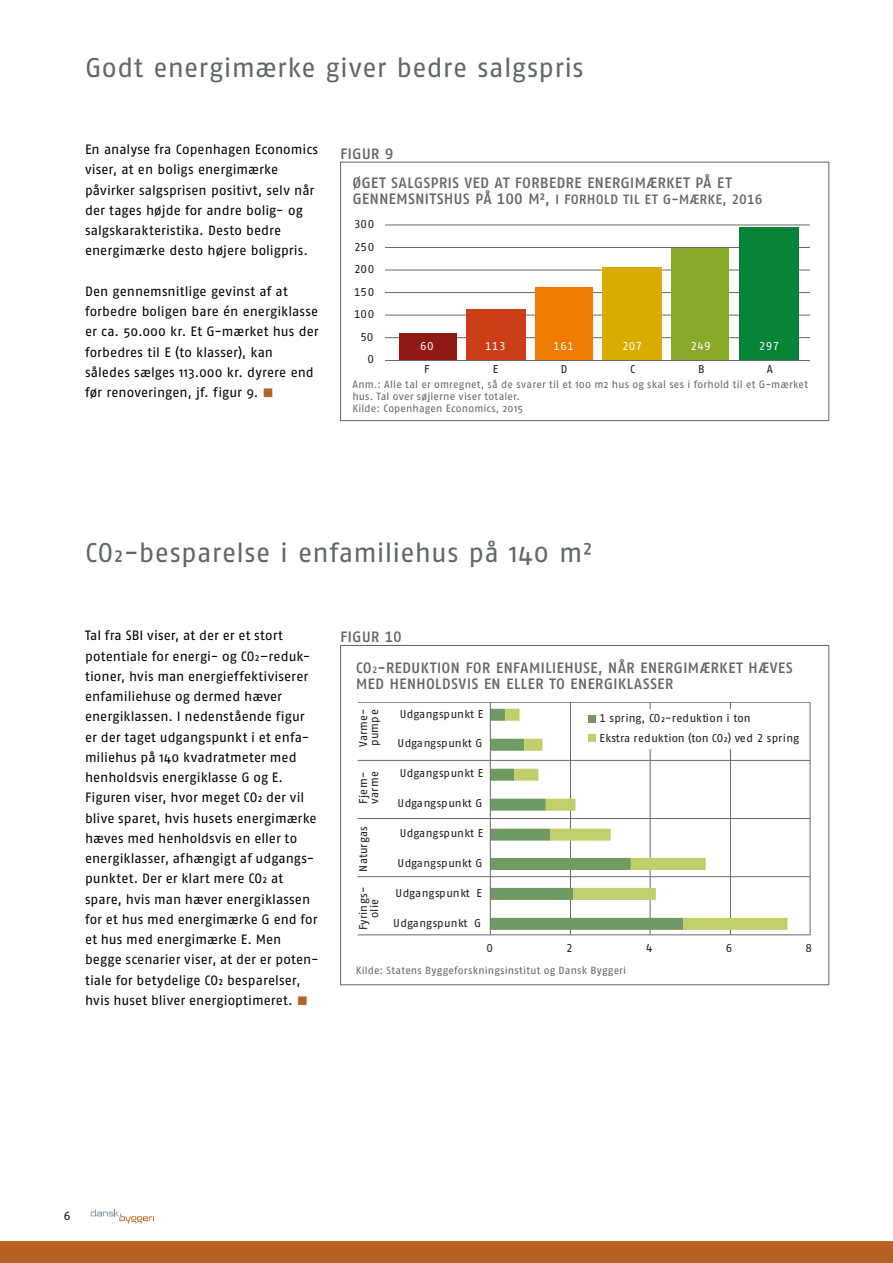
<style>
.page{position:relative;width:893px;height:1263px;background:#fff}
.page>*{position:absolute;margin:0;border:0;box-sizing:border-box;transform-origin:0 0}
.Kapitel{font:27px "Fago No";letter-spacing:.01em;color:#5f6866}
.Figur_titel{font:15px/16.5px "Fago No Med Tf Caps";color:#5f6866}
.Broed{font:13.5px/20.2px "Fago No";letter-spacing:.005em;color:#000}
.Figur_titel-2{font:13.5px "Fago No Med Tf Caps";letter-spacing:.005em;color:#5f6866}
.t1{font:12px "Fago No";color:#000}
.t2{font:11.25px/11.2px "Fago No Regular Tf";letter-spacing:.005em;color:#1f1c16}
.t3{font:11.25px "Fago No Regular Tf";letter-spacing:-.015em;color:#1f1c16}
.t4{font:11.25px "Fago No Regular Tf";letter-spacing:.03em;color:#fff}
.petit{font:10.5px/12px "Fago No";letter-spacing:.015em;color:#5f6866}
.s1{font-family:"Fago No Med Expert";font-size:12px;color:#b86124}
.s2{font-size:15px}
.s3{font-family:"Fago No";font-weight:700;font-size:15px}
.s4{font-family:"Fago No Regular Expert"}
</style>
<div class="page">
<div style="left:0;top:1242px;width:893px;height:21px;background:#b86124"></div>
<svg style="left:91px;top:1209px;width:63px;height:14px"></svg>
<hr style="left:810px;top:702px;width:1px;height:233px;background:#646b68">
<hr style="left:730px;top:702px;width:1px;height:233px;background:#646b68">
<hr style="left:650px;top:702px;width:1px;height:233px;background:#646b68">
<hr style="left:570px;top:702px;width:1px;height:233px;background:#646b68">
<svg style="left:491px;top:709px;width:14px;height:221px"></svg>
<svg style="left:505px;top:709px;width:282px;height:221px"></svg>
<hr style="left:490px;top:702px;width:1px;height:233px;background:#646b68">
<div style="left:577px;top:709px;width:226px;height:40px;background:#fff"></div>
<div style="left:588px;top:715px;width:8px;height:7px;background:#6f9b62"></div>
<div style="left:588px;top:734px;width:8px;height:8px;background:#c2cd6c"></div>
<hr style="left:358px;top:702px;width:452px;height:1px;background:#646b68">
<hr style="left:358px;top:760px;width:452px;height:1px;background:#646b68">
<hr style="left:358px;top:818px;width:452px;height:1px;background:#646b68">
<hr style="left:358px;top:876px;width:452px;height:1px;background:#646b68">
<hr style="left:358px;top:934px;width:452px;height:1px;background:#646b68">
<div style="left:340px;top:162px;width:489px;height:259px;border:1px solid #5f6866"></div>
<hr style="left:385px;top:225px;width:425px;height:1px;background:#646b68">
<hr style="left:385px;top:247px;width:425px;height:1px;background:#646b68">
<hr style="left:385px;top:270px;width:425px;height:1px;background:#646b68">
<hr style="left:385px;top:292px;width:425px;height:1px;background:#646b68">
<hr style="left:385px;top:315px;width:425px;height:1px;background:#646b68">
<hr style="left:385px;top:337px;width:425px;height:1px;background:#646b68">
<div style="left:399px;top:333px;width:57px;height:27px;background:#911914"></div>
<div style="left:466px;top:309px;width:60px;height:51px;background:#cc3e17"></div>
<div style="left:535px;top:287px;width:58px;height:73px;background:#ef7b00"></div>
<div style="left:602px;top:267px;width:60px;height:93px;background:#dbac00"></div>
<div style="left:672px;top:248px;width:57px;height:112px;background:#88a928"></div>
<div style="left:739px;top:227px;width:59px;height:133px;background:#058337"></div>
<hr style="left:385px;top:360px;width:425px;height:1px;background:#646b68">
<p class="Kapitel" style="left:85px;top:52px;width:500px">Godt energimærke giver bedre salgspris</p>
<p class="Broed" style="left:85px;top:139px;width:235px">En analyse fra Copenhagen Economics viser, at en boligs energimærke påvirker salgsprisen positivt, selv når der tages højde for andre bolig- og salgskarakteristika. Desto bedre energimærke desto højere boligpris.</p>
<p class="Broed" style="left:85px;top:281px;width:235px">Den gennemsnitlige gevinst af at forbedre boligen bare én energiklasse er ca. 50.000 kr. Et G-mærket hus der forbedres til E (to klasser), kan således sælges 113.000 kr. dyrere end før renoveringen, jf. figur 9. <span class="s1">2</span></p>
<p class="Figur_titel" style="left:340px;top:145px;width:55px">FIGUR 9</p>
<p class="Figur_titel" style="left:352px;top:174px;width:381px">ØGET SALGSPRIS VED AT FORBEDRE ENERGIMÆRKET PÅ ET</p>
<p class="Figur_titel-2" style="left:352px;top:192px;width:412px"><span class="s2">GENNEMSNITSHUS PÅ 100 M</span><span class="s3">²</span><span class="s2">,</span> I FORHOLD TIL ET G-MÆRKE, 2016</p>
<p class="t2" style="left:354px;top:219px;width:22px">300</p>
<p class="t2" style="left:354px;top:241px;width:22px">250</p>
<p class="t2" style="left:354px;top:264px;width:22px">200</p>
<p class="t2" style="left:354px;top:286px;width:22px">150</p>
<p class="t2" style="left:354px;top:309px;width:22px">100</p>
<p class="t2" style="left:360px;top:331px;width:14px">50</p>
<p class="t4" style="left:420px;top:339px;width:15px">60</p>
<p class="t4" style="left:485px;top:339px;width:22px">113</p>
<p class="t4" style="left:554px;top:339px;width:22px">161</p>
<p class="t4" style="left:622px;top:339px;width:22px">207</p>
<p class="t4" style="left:690px;top:339px;width:22px">249</p>
<p class="t4" style="left:759px;top:339px;width:22px">297</p>
<p class="t2" style="left:367px;top:354px;width:8px">0</p>
<p class="t2" style="left:424px;top:364px;width:7px">F</p>
<p class="t2" style="left:493px;top:364px;width:7px">E</p>
<p class="t2" style="left:561px;top:364px;width:8px">D</p>
<p class="t2" style="left:630px;top:364px;width:7px">C</p>
<p class="t2" style="left:698px;top:364px;width:8px">B</p>
<p class="t2" style="left:767px;top:364px;width:8px">A</p>
<p class="petit" style="left:352px;top:379px;width:457px">Anm.: Alle tal er omregnet, så de svarer til et 100 m2 hus og skal ses i forhold til et G-mærket hus. Tal over søjlerne viser totaler.</p>
<p class="petit" style="left:352px;top:403px;width:172px">Kilde: Copenhagen Economics, 2015</p>
<p class="Kapitel" style="left:85px;top:537px;width:509px">CO<span class="s4">c</span>-besparelse i enfamiliehus på 140 m²</p>
<p class="Broed" style="left:85px;top:625px;width:235px">Tal fra SBI viser, at der er et stort potentiale for energi- og CO<span class="s4">c</span>–reduk&shy;tioner, hvis man energieffektiviserer enfamiliehuse og dermed hæver energiklassen. I nedenstående figur er der taget udgangspunkt i et enfa&shy;miliehus på 140 kvadratmeter med henholdsvis energiklasse G og E.<br>Figuren viser, hvor meget CO<span class="s4">c</span> der vil blive sparet, hvis husets energimærke hæves med henholdsvis en eller to energiklasser, afhængigt af udgangs&shy;punktet. Der er klart mere CO<span class="s4">c</span> at spare, hvis man hæver energiklassen for et hus med energimærke G end for et hus med energimærke E. Men begge scenarier viser, at der er poten&shy;tiale for betydelige CO<span class="s4">c</span> besparelser, hvis huset bliver energioptimeret. <span class="s1">2</span></p>
<p class="Figur_titel" style="left:340px;top:628px;width:63px">FIGUR 10</p>
<p class="Figur_titel" style="left:356px;top:659px;width:439px">CO<span class="s4">c</span>-REDUKTION FOR ENFAMILIEHUSE, NÅR ENERGIMÆRKET HÆVES<br>MED HENHOLDSVIS EN ELLER TO ENERGIKLASSER</p>
<p class="t3" style="left:400px;top:707px;width:85px">Udgangspunkt E</p>
<p class="t2" style="left:357px;top:747px;width:40px;rotate:-90deg">Varme&shy;pumpe</p>
<p class="t2" style="left:599px;top:709px;width:201px;line-height:19.2px">1 spring, CO<span class="s4">c</span>-reduktion i ton<br>Ekstra reduktion (ton CO<span class="s4">c</span>) ved 2 spring</p>
<p class="t3" style="left:397px;top:737px;width:87px">Udgangspunkt G</p>
<p class="t2" style="left:357px;top:804px;width:34px;rotate:-90deg">Fjern&shy;varme</p>
<p class="t3" style="left:357px;top:872px;width:47px;rotate:-90deg">Naturgas</p>
<p class="t2" style="left:357px;top:930px;width:44px;text-align:center;rotate:-90deg">Fyrings&shy;olie</p>
<p class="t3" style="left:400px;top:767px;width:85px">Udgangspunkt E</p>
<p class="t3" style="left:397px;top:797px;width:87px">Udgangspunkt G</p>
<p class="t3" style="left:400px;top:827px;width:85px">Udgangspunkt E</p>
<p class="t3" style="left:397px;top:857px;width:87px">Udgangspunkt G</p>
<p class="t3" style="left:396px;top:886px;width:88px">Udgangspunkt E</p>
<p class="t3" style="left:393px;top:916px;width:89px">Udgangspunkt G</p>
<p class="t2" style="left:486px;top:943px;width:8px">0</p>
<p class="t2" style="left:566px;top:943px;width:8px">2</p>
<p class="t2" style="left:646px;top:943px;width:8px">4</p>
<p class="t2" style="left:726px;top:943px;width:8px">6</p>
<p class="t2" style="left:806px;top:943px;width:8px">8</p>
<p class="petit" style="left:356px;top:964px;width:272px">Kilde: Statens Byggeforskningsinstitut og Dansk Byggeri</p>
<p class="t1" style="left:64px;top:1209px;width:8px">6</p>
</div>
